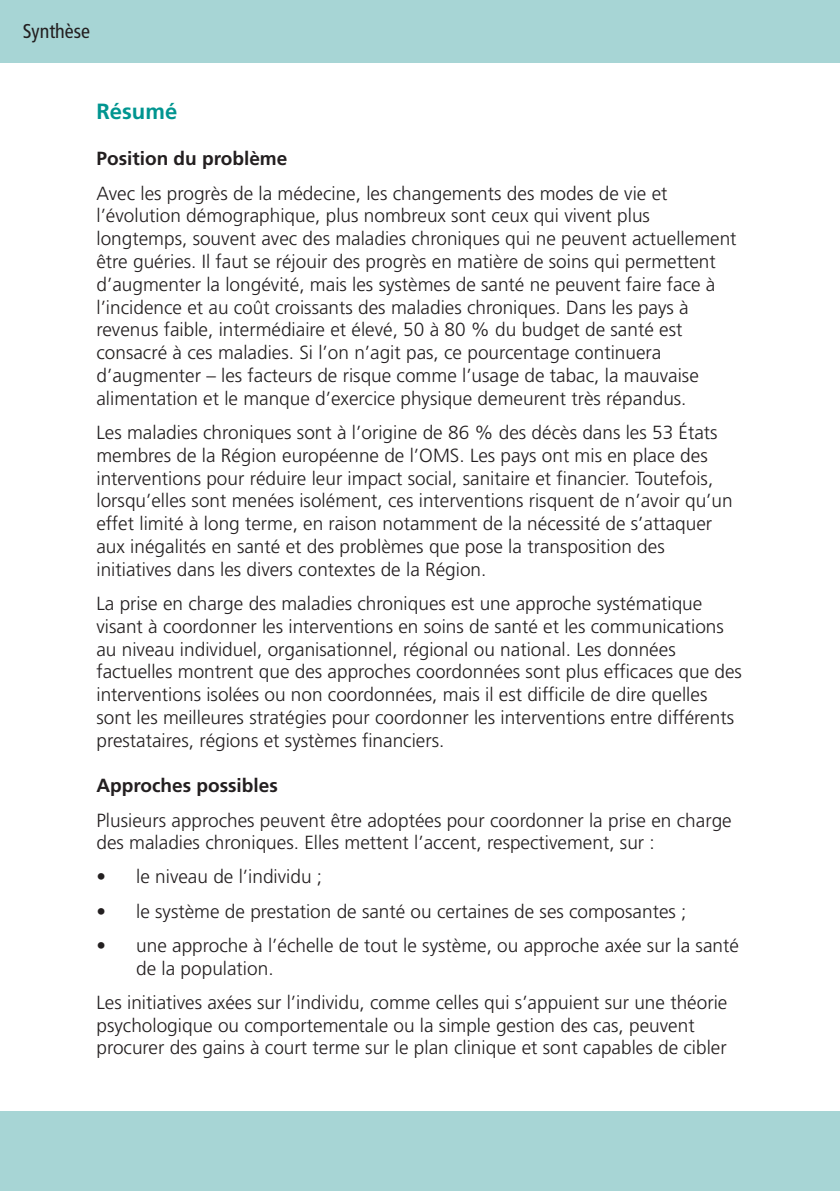
<style>
.page{position:relative;width:840px;height:1191px;background:#fff}
.page>*{position:absolute;margin:0;border:0;box-sizing:border-box;transform-origin:0 0}
.t1{font:700 22px "Frutiger";color:#009590}
.t2{font:condensed 20px "Frutiger";color:#231f20}
.t3{font:300 19px/22.8px "Frutiger";color:#231f20}
.t4{font:700 19px "Frutiger";color:#231f20}
</style>
<div class="page">
<div style="left:0;top:0;width:839px;height:62px;background:#a7d5d5"></div>
<div style="left:0;top:1111px;width:839px;height:80px;background:#a7d5d5"></div>
<p class="t2" style="left:23px;top:23px;width:69px">Synthèse</p>
<p class="t1" style="left:96px;top:102px;width:82px">Résumé</p>
<p class="t4" style="left:96px;top:151px;width:192px">Position du problème</p>
<p class="t3" style="left:96px;top:183px;width:641px">Avec les progrès de la médecine, les changements des modes de vie et l’évolution démographique, plus nombreux sont ceux qui vivent plus longtemps, souvent avec des maladies chroniques qui ne peuvent actuellement être guéries. Il faut se réjouir des progrès en matière de soins qui permettent d’augmenter la longévité, mais les systèmes de santé ne peuvent faire face à l’incidence et au coût croissants des maladies chroniques. Dans les pays à revenus faible, intermédiaire et élevé, 50 à 80 % du budget de santé est consacré à ces maladies. Si l’on n’agit pas, ce pourcentage continuera d’augmenter – les facteurs de risque comme l’usage de tabac, la mauvaise alimentation et le manque d’exercice physique demeurent très répandus.</p>
<p class="t3" style="left:96px;top:422px;width:637px">Les maladies chroniques sont à l’origine de 86 % des décès dans les 53 États membres de la Région européenne de l’OMS. Les pays ont mis en place des interventions pour réduire leur impact social, sanitaire et financier. Toutefois, lorsqu’elles sont menées isolément, ces interventions risquent de n’avoir qu’un effet limité à long terme, en raison notamment de la nécessité de s’attaquer aux inégalités en santé et des problèmes que pose la transposition des initiatives dans les divers contextes de la Région.</p>
<p class="t3" style="left:96px;top:593px;width:646px">La prise en charge des maladies chroniques est une approche systématique visant à coordonner les interventions en soins de santé et les communications au niveau individuel, organisationnel, régional ou national. Les données factuelles montrent que des approches coordonnées sont plus efficaces que des interventions isolées ou non coordonnées, mais il est difficile de dire quelles sont les meilleures stratégies pour coordonner les interventions entre différents prestataires, régions et systèmes financiers.</p>
<p class="t4" style="left:96px;top:778px;width:183px">Approches possibles</p>
<p class="t3" style="left:96px;top:810px;width:636px">Plusieurs approches peuvent être adoptées pour coordonner la prise en charge des maladies chroniques. Elles mettent l’accent, respectivement, sur :</p>
<p class="t3" style="left:96px;top:867px;width:227px">• le niveau de l’individu ;</p>
<p class="t3" style="left:96px;top:901px;width:591px">• le système de prestation de santé ou certaines de ses composantes ;</p>
<p class="t3" style="left:136px;top:935px;width:604px;text-indent:-40px">• une approche à l’échelle de tout le système, ou approche axée sur la santé de la population.</p>
<p class="t3" style="left:96px;top:992px;width:632px">Les initiatives axées sur l’individu, comme celles qui s’appuient sur une théorie psychologique ou comportementale ou la simple gestion des cas, peuvent procurer des gains à court terme sur le plan clinique et sont capables de cibler</p>
</div>
